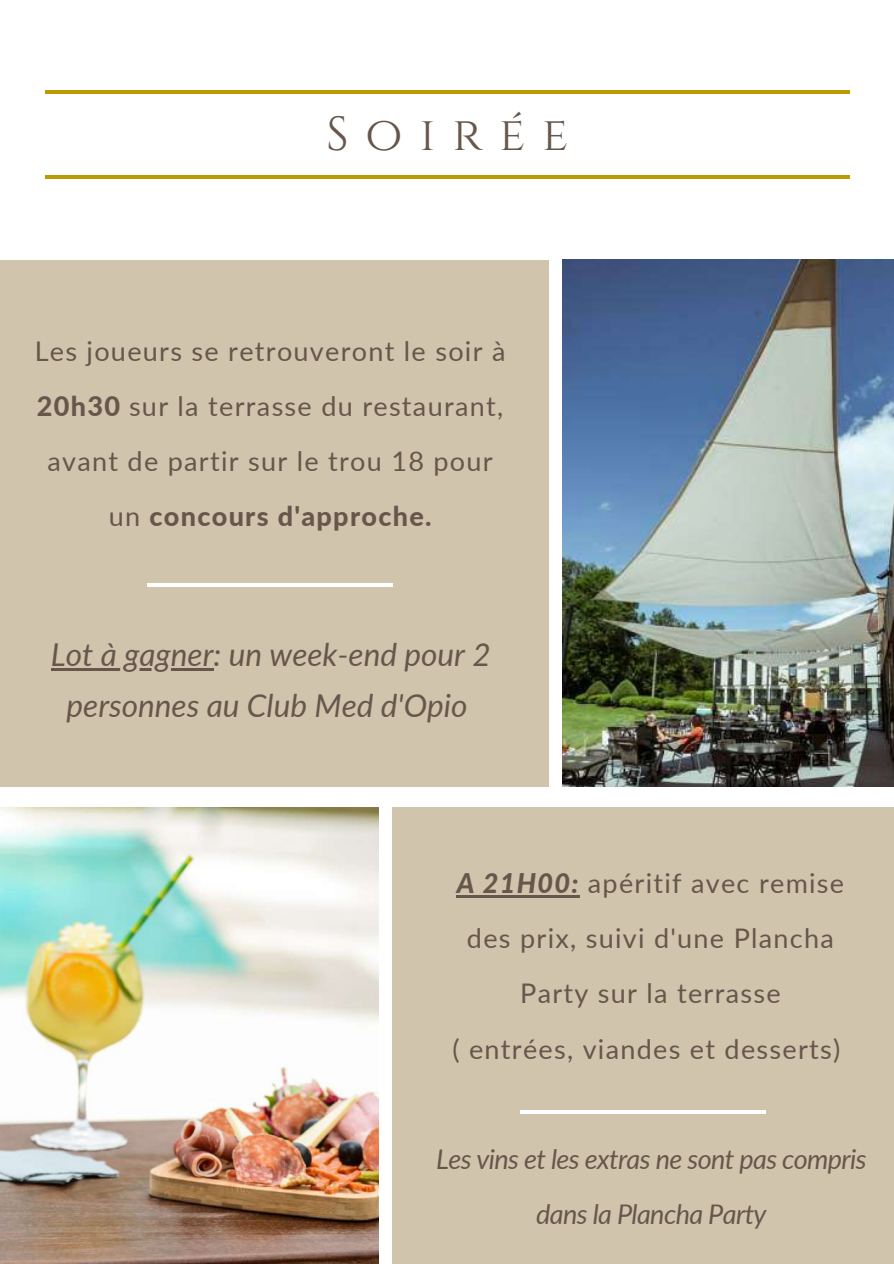
<style>
.page{position:relative;width:894px;height:1264px;background:#fff}
.page>*{position:absolute;margin:0;border:0;box-sizing:border-box;transform-origin:0 0}
.t1{font:47.7px "Cinzel";letter-spacing:.355em;color:#67564c}
.t2{font:italic 31.5px/50.7px "Lato";color:#67564c;text-align:center}
.t3{font:27px/55.2px "Lato";letter-spacing:.045em;color:#67564c;text-align:center}
.t4{font:italic 27px/55.2px "Lato";letter-spacing:-.025em;color:#67564c;text-align:center}
.s1{font-weight:800}
.s2{font-weight:800;font-style:italic}
</style>
<div class="page">
<img style="left:562px;top:260px;width:331px;height:527px">
<hr style="left:45px;top:90px;width:804px;height:3px;background:#bd9a00">
<hr style="left:45px;top:176px;width:804px;height:3px;background:#bd9a00">
<div style="left:392px;top:796px;width:501px;height:467px;background:#d1c4ac"></div>
<img style="left:0;top:807px;width:378px;height:456px">
<div style="left:0;top:260px;width:548px;height:537px;background:#d1c4ac"></div>
<div style="left:0;top:787px;width:893px;height:19px;background:#fff"></div>
<hr style="left:51px;top:668px;width:162px;height:2px;background:#67564c">
<hr style="left:456px;top:895px;width:123px;height:2px;background:#67564c">
<hr style="left:147px;top:583px;width:245px;height:4px;background:#fff">
<hr style="left:520px;top:1110px;width:246px;height:4px;background:#fff">
<h1 class="t1" style="left:326px;top:104px;width:244px">Soirée</h1>
<p class="t3" style="left:35px;top:322px;width:472px">Les joueurs se retrouveront le soir à<br><span class="s1">20h30</span> sur la terrasse du restaurant, avant de partir sur le trou 18 pour un <span class="s1">concours d'approche.</span></p>
<p class="t2" style="left:51px;top:628px;width:441px">Lot à gagner: un week-end pour 2 personnes au Club Med d'Opio</p>
<p class="t3" style="left:452px;top:855px;width:393px"><span class="s2">A 21H00:</span> apéritif avec remise des prix, suivi d'une Plancha<br>Party sur la terrasse<br>( entrées, viandes et desserts)</p>
<p class="t4" style="left:436px;top:1130px;width:432px">Les vins et les extras ne sont pas compris dans la Plancha Party</p>
</div>
